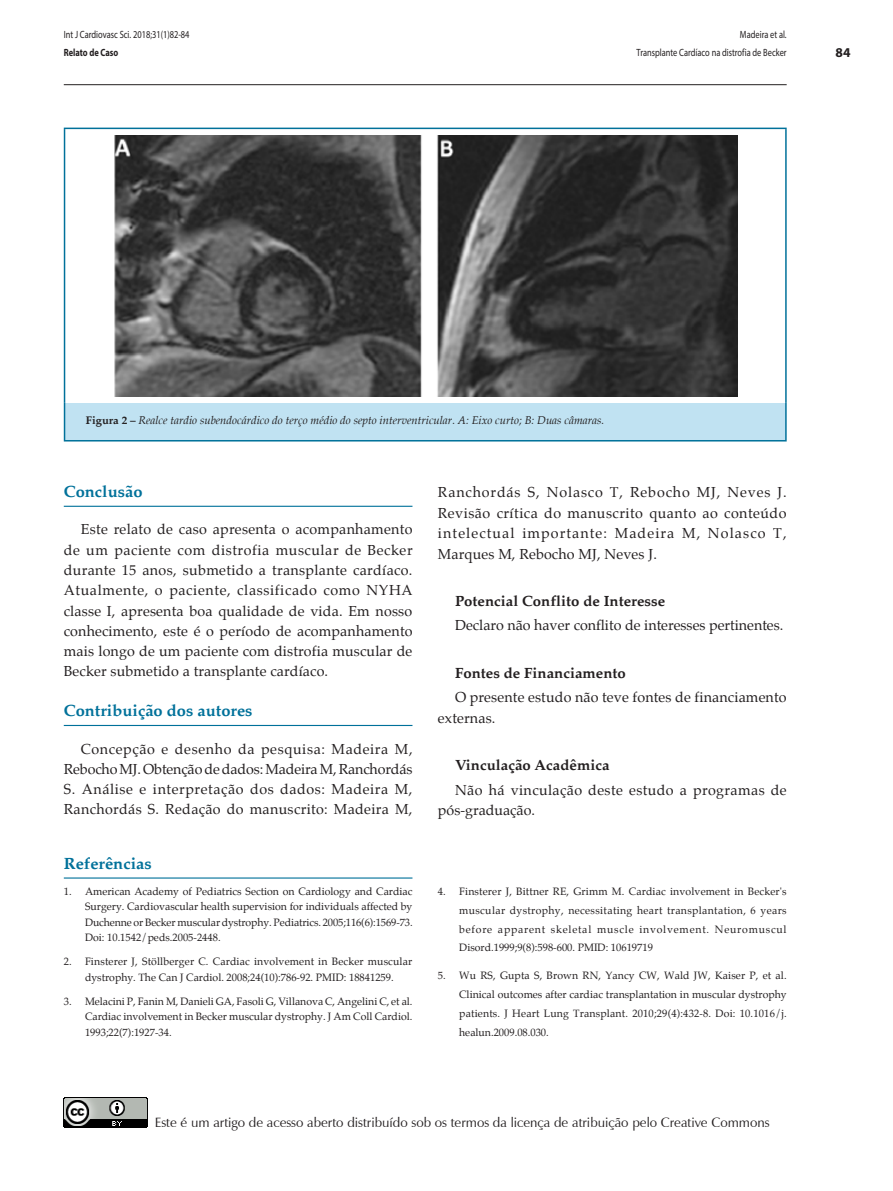
<style>
.page{position:relative;width:893px;height:1191px;background:#fff}
.page>*{position:absolute;margin:0;border:0;box-sizing:border-box;transform-origin:0 0}
._1_-_Titulo-materia{font:700 16.5px "Palatino";color:#00719a}
._3_-_Subtitulo{font:700 15px "Palatino";color:#231f20}
._4_-_Texto-Basico{font:14.25px/20.2px "Palatino";letter-spacing:.01em;color:#231f20;text-align:justify}
._4_-_Texto-Basico-2{font:14.25px/20.5px "Palatino";letter-spacing:.03em;color:#231f20}
._01-TEXTO_BASICO{font:13.5px "Zapf Humanist 601 BT";color:#231f20}
.t1{font:700 13.5px "Myriad Pro";color:#231f20}
._7_-_Legenda-figura{font:italic 11.25px "Palatino";color:#231f20}
._8_-_Referencia{font:10.5px/15.5px "Palatino";color:#231f20;text-align:justify}
.t2{font:10.5px/18px "Myriad Pro";color:#231f20;text-align:right;scale:.8 1}
.t3{font:700 10.5px "Myriad Pro";color:#231f20;scale:.8 1}
.s1{font-weight:700;font-style:normal}
</style>
<div class="page">
<hr style="left:64px;top:84px;width:723px;height:1px;background:#231f20">
<div style="left:65px;top:403px;width:721px;height:38px;background:#c0e2f2"></div>
<hr style="left:64px;top:403px;width:1px;height:37px;background:#00719a">
<hr style="left:785px;top:403px;width:2px;height:37px;background:#00719a">
<hr style="left:64px;top:440px;width:723px;height:1px;background:#00719a">
<hr style="left:64px;top:128px;width:723px;height:1px;background:#00719a">
<hr style="left:64px;top:129px;width:1px;height:274px;background:#00719a">
<hr style="left:785px;top:129px;width:2px;height:274px;background:#00719a">
<img style="left:114px;top:135px;width:624px;height:261px">
<hr style="left:64px;top:877px;width:348px;height:1px;background:#00719a">
<hr style="left:64px;top:506px;width:348px;height:1px;background:#00719a">
<hr style="left:64px;top:725px;width:348px;height:1px;background:#00719a">
<img style="left:64px;top:1097px;width:83px;height:30px">
<p class="t2" style="left:64px;top:25px;width:159px">Int J Cardiovasc Sci. 2018;31(1)82-84</p>
<p class="t3" style="left:64px;top:45px;width:70px">Relato de Caso</p>
<p class="t2" style="left:637px;top:25px;width:189px">Madeira et al.<br>Transplante Cardíaco na distrofia de Becker</p>
<p class="t1" style="left:835px;top:44px;width:16px">84</p>
<p class="_7_-_Legenda-figura" style="left:86px;top:413px;width:520px"><span class="s1">Figura 2 –</span> Realce tardio subendocárdico do terço médio do septo interventricular. A: Eixo curto; B: Duas câmaras.</p>
<p class="_1_-_Titulo-materia" style="left:64px;top:482px;width:80px">Conclusão</p>
<p class="_4_-_Texto-Basico" style="left:64px;top:520px;width:350px;text-indent:17px">Este relato de caso apresenta o acompanhamento de um paciente com distrofia muscular de Becker durante 15 anos, submetido a transplante cardíaco.<br>Atualmente, o paciente, classificado como NYHA classe I, apresenta boa qualidade de vida. Em nosso conhecimento, este é o período de acompanhamento mais longo de um paciente com distrofia muscular de Becker submetido a transplante cardíaco.</p>
<p class="_1_-_Titulo-materia" style="left:64px;top:701px;width:190px">Contribuição dos autores</p>
<p class="_4_-_Texto-Basico" style="left:64px;top:739px;width:350px;text-indent:17px">Concepção e desenho da pesquisa: Madeira M, Rebocho MJ. Obtenção de dados: Madeira M, Ranchordás S. Análise e interpretação dos dados: Madeira M, Ranchordás S. Redação do manuscrito: Madeira M,</p>
<p class="_1_-_Titulo-materia" style="left:64px;top:853px;width:89px">Referências</p>
<p class="_8_-_Referencia" style="left:85px;top:883px;width:329px;text-indent:-21px">1. American Academy of Pediatrics Section on Cardiology and Cardiac Surgery. Cardiovascular health supervision for individuals affected by Duchenne or Becker muscular dystrophy. Pediatrics. 2005;116(6):1569-73.<br>Doi: 10.1542/peds.2005-2448.</p>
<p class="_8_-_Referencia" style="left:64px;top:954px;width:350px;text-align:center">2. Finsterer J, Stöllberger C. Cardiac involvement in Becker muscular dystrophy. The Can J Cardiol. 2008;24(10):786-92. PMID: 18841259.</p>
<p class="_8_-_Referencia" style="left:85px;top:993px;width:329px;text-indent:-21px">3. Melacini P, Fanin M, Danieli GA, Fasoli G, Villanova C, Angelini C, et al.<br>Cardiac involvement in Becker muscular dystrophy. J Am Coll Cardiol.<br>1993;22(7):1927-34.</p>
<p class="_4_-_Texto-Basico" style="left:438px;top:482px;width:350px">Ranchordás S, Nolasco T, Rebocho MJ, Neves J.<br>Revisão crítica do manuscrito quanto ao conteúdo intelectual importante: Madeira M, Nolasco T, Marques M, Rebocho MJ, Neves J.</p>
<p class="_3_-_Subtitulo" style="left:455px;top:592px;width:212px">Potencial Conflito de Interesse</p>
<p class="_4_-_Texto-Basico" style="left:455px;top:616px;width:330px">Declaro não haver conflito de interesses pertinentes.</p>
<p class="_3_-_Subtitulo" style="left:455px;top:664px;width:172px">Fontes de Financiamento</p>
<p class="_4_-_Texto-Basico" style="left:438px;top:687px;width:350px;text-indent:17px">O presente estudo não teve fontes de financiamento externas.</p>
<p class="_3_-_Subtitulo" style="left:455px;top:756px;width:156px">Vinculação Acadêmica</p>
<p class="_4_-_Texto-Basico-2" style="left:438px;top:780px;width:350px;text-indent:17px">Não há vinculação deste estudo a programas de pós‑graduação.</p>
<p class="_8_-_Referencia" style="left:459px;top:882px;width:329px;line-height:18.9px;text-indent:-21px">4. Finsterer J, Bittner RE, Grimm M. Cardiac involvement in Becker's muscular dystrophy, necessitating heart transplantation, 6 years before apparent skeletal muscle involvement. Neuromuscul Disord.1999;9(8):598-600. PMID: 10619719</p>
<p class="_8_-_Referencia" style="left:459px;top:966px;width:329px;line-height:18.9px;text-indent:-21px">5. Wu RS, Gupta S, Brown RN, Yancy CW, Wald JW, Kaiser P, et al.<br>Clinical outcomes after cardiac transplantation in muscular dystrophy patients. J Heart Lung Transplant. 2010;29(4):432-8. Doi: 10.1016/j. healun.2009.08.030.</p>
<p class="_01-TEXTO_BASICO" style="left:155px;top:1114px;width:616px">Este é um artigo de acesso aberto distribuído sob os termos da licença de atribuição pelo Creative Commons</p>
</div>
